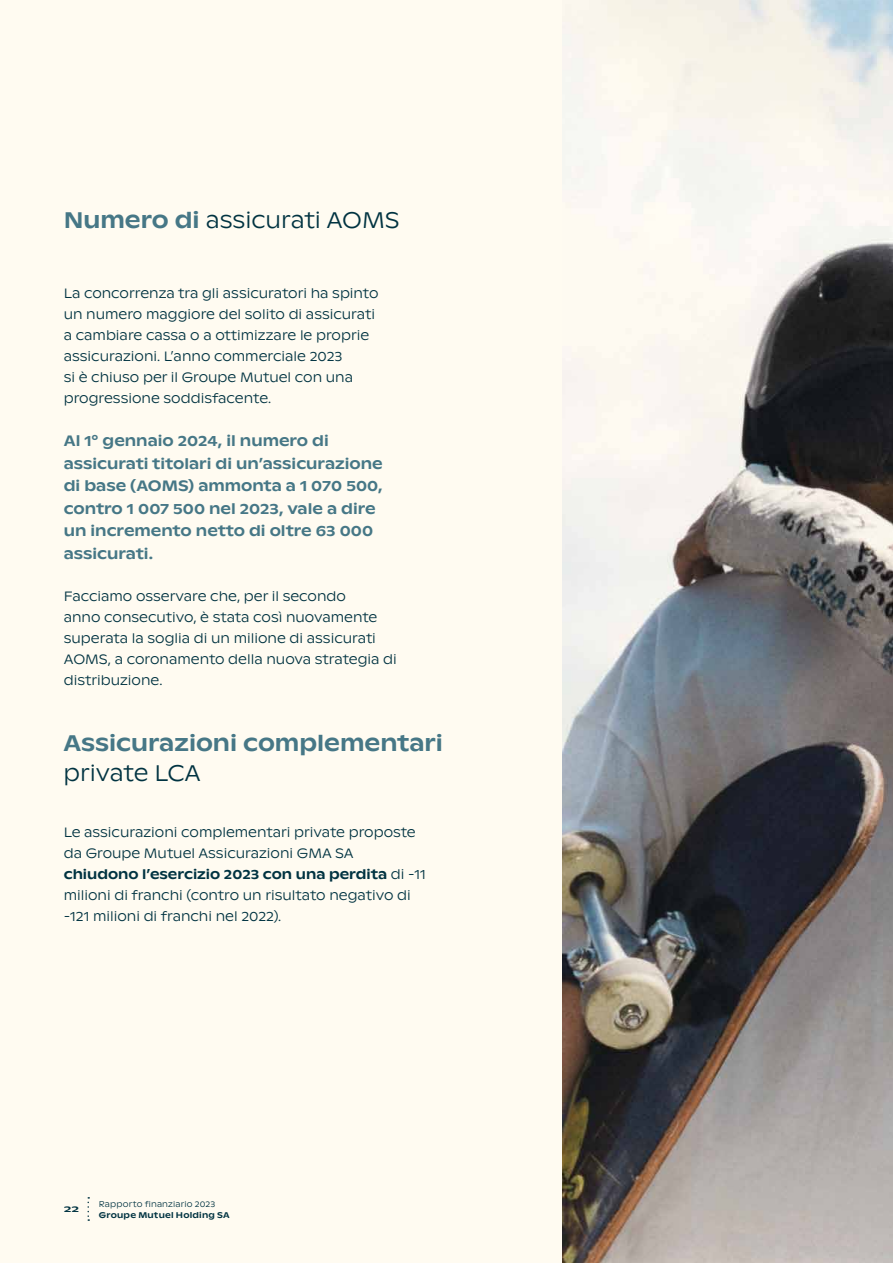
<style>
.page{position:relative;width:893px;height:1263px;background:#fffbf1}
.page>*{position:absolute;margin:0;border:0;box-sizing:border-box;transform-origin:0 0}
.t1{font:300 22.5px "ABC Ginto Nord";color:#003341}
.t2{font:500 22.5px "ABC Ginto Nord";color:#467786}
.t3{font:500 15px/22.5px "ABC Ginto Nord";color:#467786}
.t4{font:300 13.5px/21px "ABC Ginto Nord";color:#003341}
.t5{font:300 8.25px "ABC Ginto Nord";letter-spacing:.02em;color:#003341}
.t6{font:500 8.25px "ABC Ginto Nord";letter-spacing:.025em;color:#003341}
.t7{font:500 8.25px "ABC Ginto Nord";letter-spacing:.025em;color:#003341;scale:1.5 1}
.s1{font-weight:500;color:#467786}
.s2{font-weight:500}
</style>
<div class="page">
<img style="left:563px;top:0;width:330px;height:1263px">
<svg style="left:87px;top:1197px;width:2px;height:24px"></svg>
<h1 class="t1" style="left:64px;top:207px;width:338px"><span class="s1">Numero di</span> assicurati AOMS</h1>
<p class="t4" style="left:64px;top:282px;width:316px">La concorrenza tra gli assicuratori ha spinto un numero maggiore del solito di assicurati a cambiare cassa o a ottimizzare le proprie assicurazioni. L’anno commerciale 2023<br>si è chiuso per il Groupe Mutuel con una progressione soddisfacente.</p>
<p class="t3" style="left:64px;top:430px;width:320px">Al 1° gennaio 2024, il numero di assicurati titolari di un’assicurazione di base (AOMS) ammonta a 1 070 500, contro 1 007 500 nel 2023, vale a dire un incremento netto di oltre 63 000 assicurati.</p>
<p class="t4" style="left:64px;top:585px;width:335px">Facciamo osservare che, per il secondo<br>anno consecutivo, è stata così nuovamente superata la soglia di un milione di assicurati AOMS, a coronamento della nuova strategia di distribuzione.</p>
<h1 class="t2" style="left:64px;top:729px;width:381px">Assicurazioni complementari</h1>
<h1 class="t1" style="left:64px;top:759px;width:139px">private LCA</h1>
<p class="t4" style="left:64px;top:822px;width:364px">Le assicurazioni complementari private proposte da Groupe Mutuel Assicurazioni GMA SA <span class="s2">chiudono l’esercizio 2023 con una perdita</span> di -11 milioni di franchi (contro un risultato negativo di -121 milioni di franchi nel 2022).</p>
<p class="t7" style="left:64px;top:1204px;width:12px">22</p>
<p class="t5" style="left:99px;top:1199px;width:118px">Rapporto finanziario 2023</p>
<p class="t6" style="left:99px;top:1209px;width:132px">Groupe Mutuel Holding SA</p>
</div>
